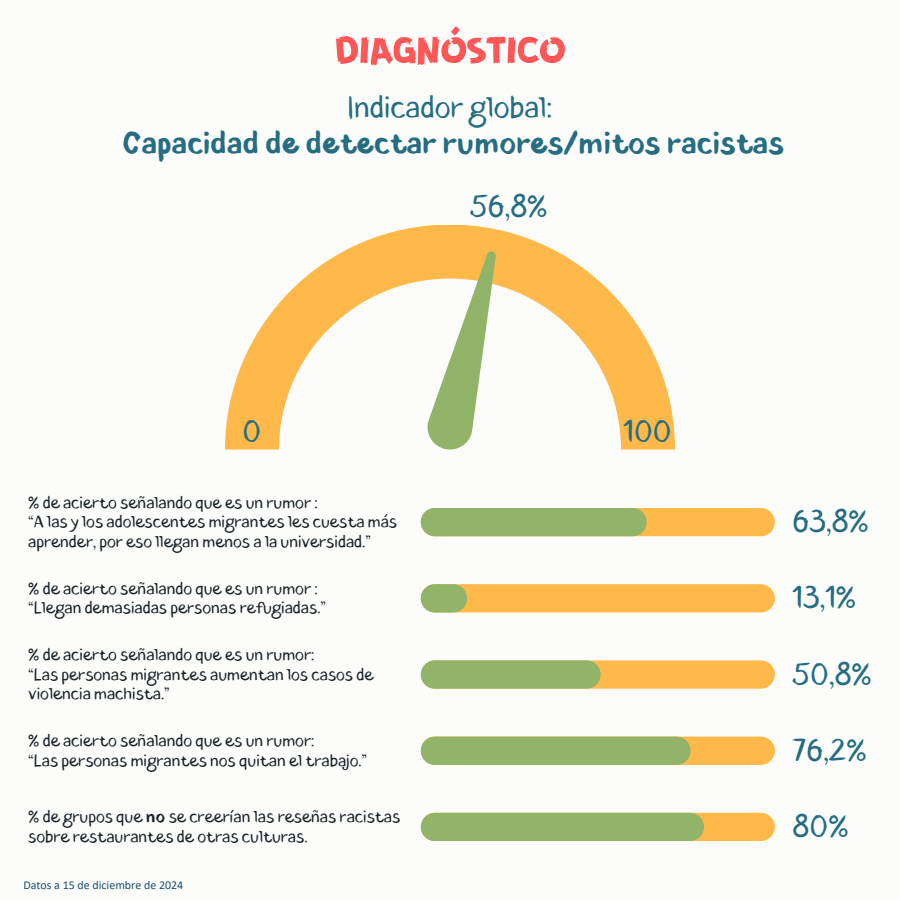
<style>
.page{position:relative;width:900px;height:900px;background:#fcfdfb}
.page>*{position:absolute;margin:0;border:0;box-sizing:border-box;transform-origin:0 0}
.t1{font:50.3px "GUERRILLA";letter-spacing:-.04em;color:#ff5757}
.t2{font:700 30px/36px "Blushes";color:#266d82;text-align:center}
.t3{font:30px "Blushes";color:#266d82}
.t4{font:16.6px/19.5px "Blushes";color:#1c252c}
.t5{font:12px "Calibri";color:#1f4e70}
.s1{font-weight:400}
.s2{font-weight:700}
</style>
<div class="page">
<svg style="left:225px;top:225px;width:450px;height:225px"></svg>
<svg style="left:427px;top:251px;width:69px;height:199px"></svg>
<div style="left:421px;top:508px;width:354px;height:28px;background:#ffb94b;border-radius:14px"></div>
<div style="left:421px;top:508px;width:226px;height:28px;background:#91b468;border-radius:14px"></div>
<div style="left:421px;top:584px;width:354px;height:29px;background:#ffb94b;border-radius:14px"></div>
<div style="left:421px;top:584px;width:46px;height:29px;background:#91b468;border-radius:14px"></div>
<div style="left:421px;top:660px;width:354px;height:29px;background:#ffb94b;border-radius:14px"></div>
<div style="left:421px;top:660px;width:180px;height:29px;background:#91b468;border-radius:14px"></div>
<div style="left:421px;top:737px;width:354px;height:28px;background:#ffb94b;border-radius:14px"></div>
<div style="left:421px;top:737px;width:270px;height:28px;background:#91b468;border-radius:14px"></div>
<div style="left:421px;top:813px;width:354px;height:28px;background:#ffb94b;border-radius:14px"></div>
<div style="left:421px;top:813px;width:283px;height:28px;background:#91b468;border-radius:14px"></div>
<p class="t1" style="left:334px;top:15px;width:234px">diagnóstico</p>
<h1 class="t2" style="left:123px;top:89px;width:663px"><span class="s1">Indicador global:<br></span>Capacidad de detectar rumores/mitos racistas</h1>
<h2 class="t3" style="left:470px;top:185px;width:79px">56,8%</h2>
<h2 class="t3" style="left:242px;top:410px;width:20px">0</h2>
<p class="t3" style="left:623px;top:410px;width:50px">100</p>
<p class="t4" style="left:28px;top:493px;width:370px">% de acierto señalando que es un rumor :<br>“A las y los adolescentes migrantes les cuesta más aprender, por eso llegan menos a la universidad.”</p>
<h2 class="t4" style="left:28px;top:579px;width:299px">% de acierto señalando que es un rumor : “Llegan demasiadas personas refugiadas.”</h2>
<h3 class="t4" style="left:28px;top:645px;width:347px">% de acierto señalando que es un rumor:<br>“Las personas migrantes aumentan los casos de violencia machista.”</h3>
<p class="t4" style="left:28px;top:731px;width:340px">% de acierto señalando que es un rumor:<br>“Las personas migrantes nos quitan el trabajo.”</p>
<h3 class="t4" style="left:28px;top:808px;width:374px">% de grupos que <span class="s2">no</span> se creerían las reseñas racistas sobre restaurantes de otras culturas.</h3>
<h3 class="t5" style="left:23px;top:880px;width:161px">Datos a 15 de diciembre de 2024</h3>
<h2 class="t3" style="left:793px;top:501px;width:78px">63,8 %</h2>
<h2 class="t3" style="left:793px;top:577px;width:65px">13,1 %</h2>
<h2 class="t3" style="left:793px;top:653px;width:81px">50,8 %</h2>
<h2 class="t3" style="left:793px;top:729px;width:76px">76,2 %</h2>
<h2 class="t3" style="left:793px;top:805px;width:57px">80 %</h2>
</div>
